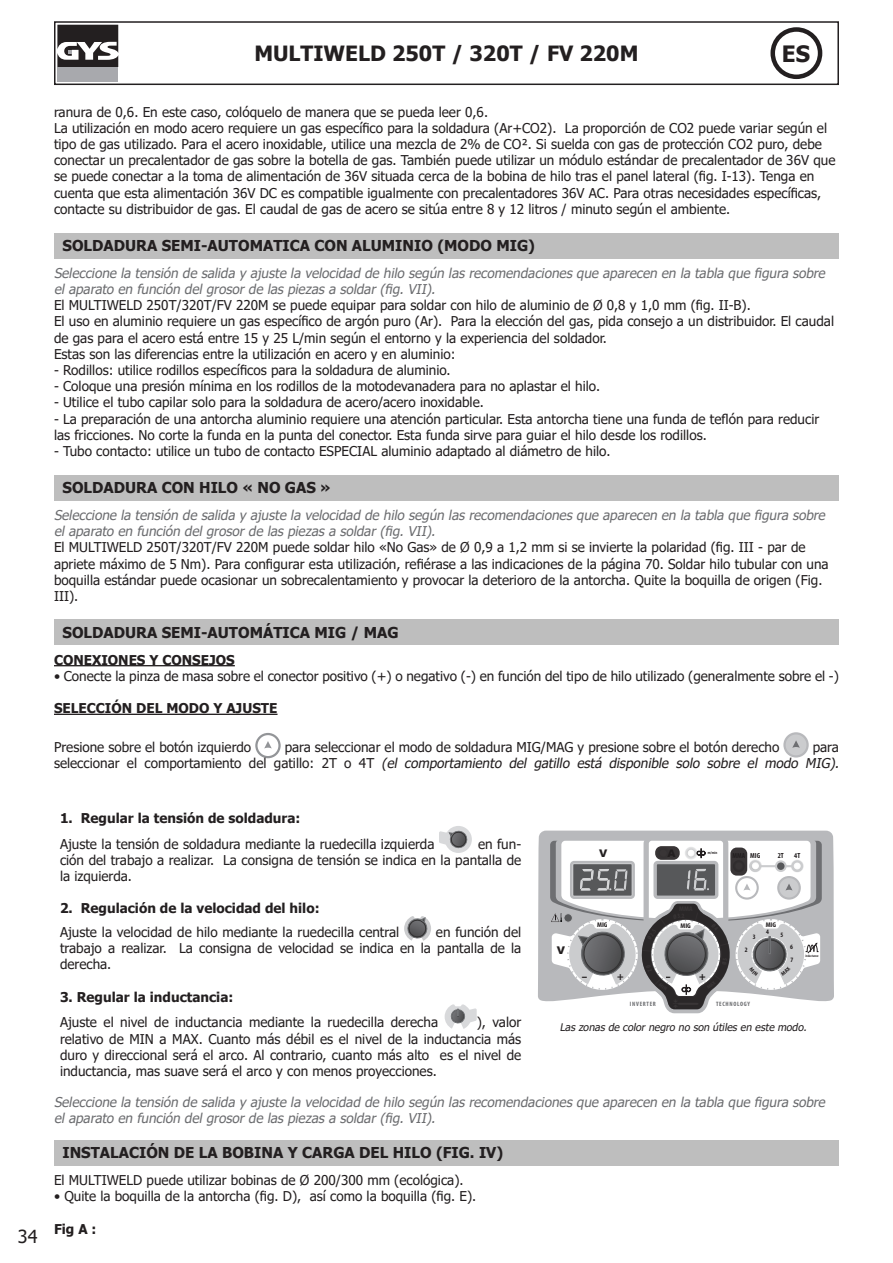
<style>
.page{position:relative;width:893px;height:1263px;background:#fff}
.page>*{position:absolute;margin:0;border:0;box-sizing:border-box;transform-origin:0 0}
.t1{font:700 22.5px "Tahoma";color:#231f20}
.t2{font:700 21px "Tahoma";color:#231f20}
.t3{font:18px "Tahoma";color:#231f20}
.t4{font:700 15px "Tahoma";color:#231f20}
.t5{font:13.5px/16.2px "Tahoma";color:#231f20}
.t6{font:italic 13.5px/16.2px "Tahoma";color:#6c6d70}
.t7{font:700 13.5px "Tahoma";color:#231f20}
.t8{font:italic 13.5px/16.2px "Tahoma";color:#231f20;text-align:right}
.t9{font:900 condensed 11.1px "Myriad Pro";color:#231f20}
.t10{font:900 10.65px "Arial";color:#231f20}
.t11{font:italic 10.5px "Tahoma";color:#231f20}
.t12{font:900 10.5px "Arial";color:#231f20}
.t13{font:700 condensed 7.35px "Myriad Pro";color:#231f20}
.t14{font:700 condensed 6.9px "Myriad Pro";color:#231f20;scale:1.13 1}
.t15{font:700 condensed 6.75px/13.5px "Myriad Pro";color:#231f20}
.t16{font:700 condensed 6.3px "Myriad Pro";letter-spacing:.11em;color:#6e6f72}
.t17{font:600 condensed 4.2px "Myriad Pro";color:#231f20}
.t18{font:600 condensed 3.75px "Myriad Pro";color:#231f20}
.s1{font-style:normal}
</style>
<div class="page">
<div style="left:57px;top:67px;width:61px;height:14px;background:#a8a9ad"></div>
<svg style="left:57px;top:25px;width:61px;height:42px"></svg>
<div style="left:54px;top:21px;width:785px;height:64px;border:2px solid #231f20"></div>
<div style="left:770px;top:27px;width:52px;height:52px;border:4px solid #231f20;border-radius:50%"></div>
<hr style="left:54px;top:665px;width:181px;height:1px;background:#231f20">
<hr style="left:54px;top:714px;width:224px;height:1px;background:#231f20">
<div style="left:54px;top:233px;width:784px;height:25px;background:#bebebe"></div>
<div style="left:54px;top:475px;width:784px;height:25px;background:#bebebe"></div>
<div style="left:54px;top:620px;width:784px;height:25px;background:#bebebe"></div>
<svg style="left:255px;top:733px;width:26px;height:25px"></svg>
<svg style="left:783px;top:732px;width:26px;height:25px"></svg>
<svg style="left:439px;top:826px;width:33px;height:27px"></svg>
<svg style="left:404px;top:916px;width:27px;height:25px"></svg>
<svg style="left:445px;top:1004px;width:32px;height:25px"></svg>
<div style="left:538px;top:831px;width:296px;height:171px;background:#b8b9bc"></div>
<div style="left:54px;top:1140px;width:784px;height:25px;background:#bebebe"></div>
<svg style="left:550px;top:835px;width:272px;height:179px"></svg>
<p class="t3" style="left:18px;top:1224px;width:21px">34</p>
<p class="t2" style="left:254px;top:39px;width:386px">MULTIWELD 250T / 320T / FV 220M</p>
<p class="t1" style="left:782px;top:38px;width:30px">ES</p>
<p class="t5" style="left:54px;top:104px;width:436px">ranura de 0,6. En este caso, colóquelo de manera que se pueda leer 0,6.</p>
<p class="t5" style="left:54px;top:121px;width:783px">La utilización en modo acero requiere un gas específico para la soldadura (Ar+CO2). La proporción de CO2 puede variar según el tipo de gas utilizado. Para el acero inoxidable, utilice una mezcla de 2% de CO². Si suelda con gas de protección CO2 puro, debe conectar un precalentador de gas sobre la botella de gas. También puede utilizar un módulo estándar de precalentador de 36V que se puede conectar a la toma de alimentación de 36V situada cerca de la bobina de hilo tras el panel lateral (fig. I-13). Tenga en cuenta que esta alimentación 36V DC es compatible igualmente con precalentadores 36V AC. Para otras necesidades específicas, contacte su distribuidor de gas. El caudal de gas de acero se sitúa entre 8 y 12 litros / minuto según el ambiente.</p>
<p class="t4" style="left:63px;top:235px;width:474px">SOLDADURA SEMI-AUTOMATICA CON ALUMINIO (MODO MIG)</p>
<p class="t6" style="left:54px;top:266px;width:776px">Seleccione la tensión de salida y aj uste la velocidad de hilo según lasrecomendacionesque aparecen en la tabla que figura sobre elaparato en función delgrosorde laspiezasa soldar(fig.VII).</p>
<p class="t5" style="left:54px;top:298px;width:698px">El MULTIWELD 250T/320T/FV 220M se puede equipar para soldar con hilo de aluminio de Ø 0,8 y 1,0 mm (fig. II-B).</p>
<p class="t5" style="left:54px;top:314px;width:782px">El uso en aluminio requiere un gas específico de argón puro (Ar). Para la elección del gas, pida consejo a un distribuidor. El caudal de gas para el acero está entre 15 y 25 L/min según el entorno y la experiencia del soldador.</p>
<p class="t5" style="left:54px;top:347px;width:403px">Estas son las diferencias entre la utilización en acero y en aluminio:</p>
<p class="t5" style="left:54px;top:363px;width:398px">- Rodillos: utilice rodillos específicos para la soldadura de aluminio.</p>
<p class="t5" style="left:54px;top:379px;width:548px">- Coloque una presión mínima en los rodillos de la motodevanadera para no aplastar el hilo.</p>
<p class="t5" style="left:54px;top:395px;width:431px">- Utilice el tubo capilar solo para la soldadura de acero/acero inoxidable.</p>
<p class="t5" style="left:54px;top:411px;width:767px">- La preparación de una antorcha aluminio requiere una atención particular. Esta antorcha tiene una funda de teflón para reducir las fricciones. No corte la funda en la punta del conector. Esta funda sirve para guiar el hilo desde los rodillos.</p>
<p class="t5" style="left:54px;top:444px;width:558px">- Tubo contacto: utilice un tubo de contacto ESPECIAL aluminio adaptado al diámetro de hilo.</p>
<p class="t4" style="left:63px;top:477px;width:270px">SOLDADURA CON HILO « NO GAS »</p>
<p class="t6" style="left:54px;top:508px;width:776px">Seleccione la tensión de salida y aj uste la velocidad de hilo según lasrecomendacionesque aparecen en la tabla que figura sobre elaparato en función delgrosorde laspiezasa soldar(fig.VII).</p>
<p class="t5" style="left:54px;top:540px;width:776px">El MULTIWELD 250T/320T/FV 220M puede soldar hilo «No Gas» de Ø 0,9 a 1,2 mm si se invierte la polaridad (fig. III - par de apriete máximo de 5 Nm). Para configurar esta utilización, refiérase a las indicaciones de la página 70. Soldar hilo tubular con una boquilla estándar puede ocasionar un sobrecalentamiento y provocar la deterioro de la antorcha. Quite la boquilla de origen (Fig.<br>III).</p>
<p class="t4" style="left:63px;top:622px;width:338px">SOLDADURA SEMI-AUTOMÁTICA MIG / MAG</p>
<p class="t7" style="left:54px;top:650px;width:182px">CONEXIONES Y CONSEJOS</p>
<p class="t5" style="left:54px;top:669px;width:786px">• Conecte la pinza de masa sobre el conector positivo (+) o negativo (-) en función del tipo de hilo utilizado (generalmente sobre el -)</p>
<p class="t7" style="left:54px;top:699px;width:225px">SELECCIÓN DEL MODO Y AJUSTE</p>
<p class="t5" style="left:54px;top:739px;width:199px">Presione sobre el botón izquierdo</p>
<p class="t5" style="left:285px;top:739px;width:496px">para seleccionar el modo de soldadura MIG/MAG y presione sobre el botón derecho</p>
<p class="t8" style="left:54px;top:739px;width:790px"><span class="s1">para<br>s e l e c c i o n a r e l c o m p o rt a m i e n t o d e l g a t i l l o : 2 T o 4 T</span> (el comportamiento del gatillo está disponible solo sobre el modo MIG).</p>
<p class="t7" style="left:60px;top:808px;width:242px">1. Regular la tensión de soldadura:</p>
<p class="t5" style="left:60px;top:836px;width:376px">Ajuste la tensión de soldadura mediante la ruedecilla izquierda</p>
<p class="t5" style="left:60px;top:836px;width:463px;text-align:justify;text-indent:418px">en fun&shy;ción del trabajo a realizar. La consigna de tensión se indica en la pantalla de la izquierda.</p>
<p class="t7" style="left:60px;top:899px;width:261px">2. Regulación de la velocidad del hilo:</p>
<p class="t5" style="left:60px;top:925px;width:341px">Ajuste la velocidad de hilo mediante la ruedecilla central</p>
<p class="t5" style="left:60px;top:925px;width:463px;text-align:justify;text-indent:376px">en función del trabajo a realizar. La consigna de velocidad se indica en la pantalla de la derecha.</p>
<p class="t7" style="left:60px;top:987px;width:175px">3. Regular la inductancia:</p>
<p class="t5" style="left:60px;top:1015px;width:380px">Ajuste el nivel de inductancia mediante la ruedecilla derecha</p>
<p class="t5" style="left:60px;top:1015px;width:463px;text-align:justify;text-indent:417px">), valor relativo de MIN a MAX. Cuanto más débil es el nivel de la inductancia más duro y direccional será el arco. Al contrario, cuanto más alto es el nivel de inductancia, mas suave será el arco y con menos proyecciones.</p>
<p class="t12" style="left:667px;top:845px;width:10px">A</p>
<p class="t12" style="left:599px;top:845px;width:10px">V</p>
<p class="t17" style="left:708px;top:850px;width:11px">m/min</p>
<p class="t13" style="left:732px;top:851px;width:29px">MMA MIG</p>
<p class="t13" style="left:778px;top:851px;width:8px">2T</p>
<p class="t13" style="left:794px;top:851px;width:8px">4T</p>
<p class="t10" style="left:557px;top:943px;width:10px">V</p>
<p class="t14" style="left:597px;top:920px;width:11px">MIG</p>
<p class="t14" style="left:680px;top:921px;width:11px">MIG</p>
<p class="t9" style="left:582px;top:970px;width:7px">–</p>
<p class="t9" style="left:617px;top:969px;width:8px">+</p>
<p class="t9" style="left:666px;top:970px;width:7px">–</p>
<p class="t9" style="left:699px;top:969px;width:8px">+</p>
<p class="t15" style="left:753px;top:930px;width:4px">3</p>
<p class="t15" style="left:745px;top:943px;width:4px">2</p>
<p class="t16" style="left:630px;top:999px;width:27px">INVERTER</p>
<p class="t16" style="left:716px;top:999px;width:36px">TECHNOLOGY</p>
<p class="t14" style="left:766px;top:920px;width:11px">MIG</p>
<p class="t15" style="left:766px;top:925px;width:4px">4</p>
<p class="t15" style="left:780px;top:928px;width:4px">5</p>
<p class="t15" style="left:790px;top:940px;width:5px">6<br>7</p>
<p class="t18" style="left:805px;top:954px;width:15px">inductance</p>
<p class="t11" style="left:560px;top:1020px;width:251px">Laszonasde colornegro no son útilesen este modo.</p>
<p class="t6" style="left:54px;top:1094px;width:776px">Seleccione la tensión de salida y aj uste la velocidad de hilo según lasrecomendacionesque aparecen en la tabla que figura sobre elaparato en función delgrosorde laspiezasa soldar(fig.VII).</p>
<p class="t4" style="left:63px;top:1142px;width:442px">INSTALACIÓN DE LA BOBINA Y CARGA DEL HILO (FIG. IV)</p>
<p class="t5" style="left:54px;top:1173px;width:411px">El MULTIWELD puede utilizar bobinas de Ø 200/300 mm (ecológica).</p>
<p class="t5" style="left:54px;top:1189px;width:424px">• Quite la boquilla de la antorcha (fig. D), así como la boquilla (fig. E).</p>
<p class="t7" style="left:54px;top:1219px;width:44px">Fig A :</p>
</div>
